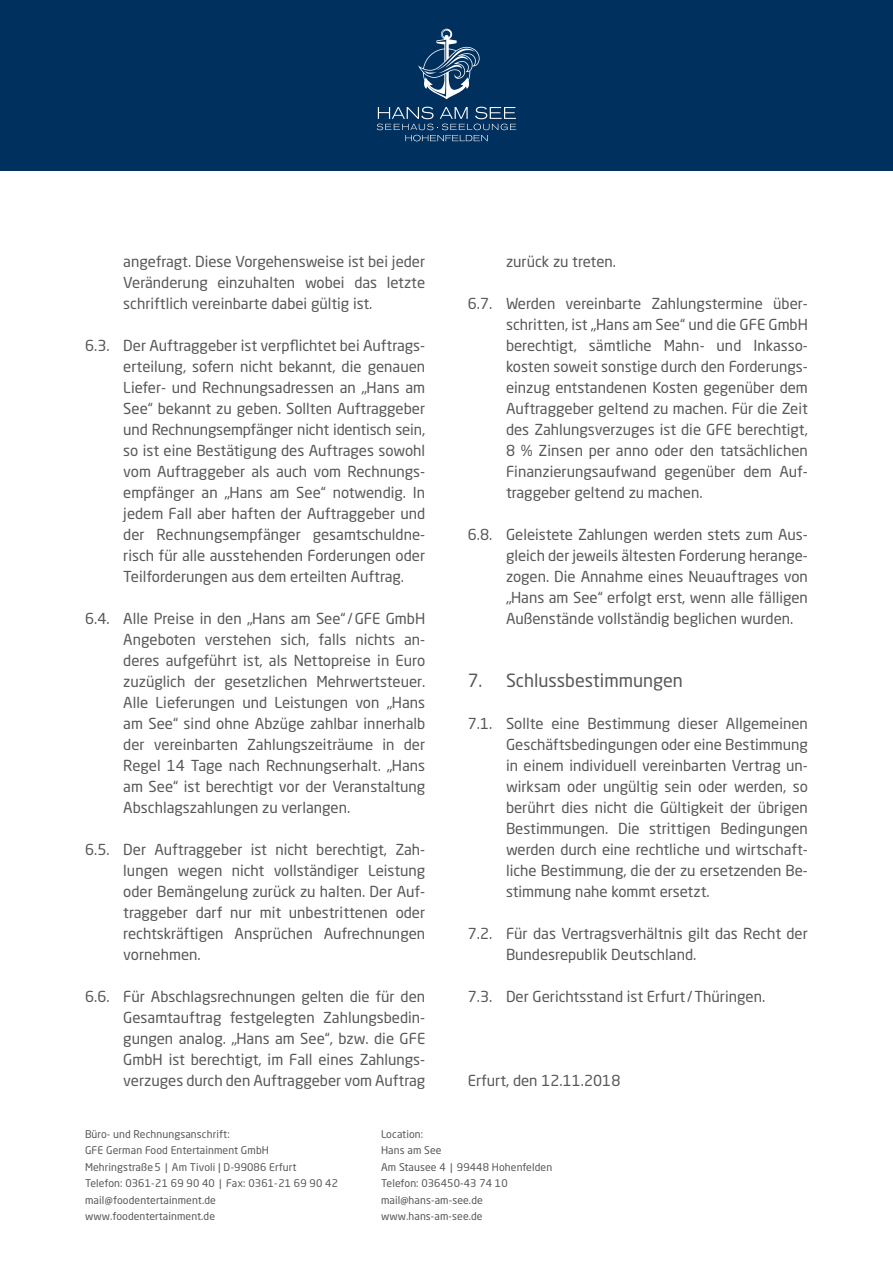
<style>
.page{position:relative;width:893px;height:1263px;background:#fff}
.page>*{position:absolute;margin:0;border:0;box-sizing:border-box;transform-origin:0 0}
.t1{font:18px "Neo Sans Std";color:#58585a}
.t2{font:15px/21px "Neo Sans Std";color:#58585a;text-align:justify}
.t3{font:10.5px/16.5px "Neo Sans Std";letter-spacing:.01em;color:#58585a}
</style>
<div class="page">
<div style="left:0;top:0;width:893px;height:170px;background:#00305e"></div>
<svg style="left:377px;top:107px;width:139px;height:34px"></svg>
<svg style="left:418px;top:29px;width:62px;height:70px"></svg>
<p class="t2" style="left:123px;top:250px;width:303px">angefragt. Diese Vorgehensweise ist bei jeder Veränderung einzuhalten wobei das letzte schriftlich vereinbarte dabei gültig ist.</p>
<p class="t2" style="left:123px;top:334px;width:303px;text-indent:-38px">6.3. Der Auftraggeber ist verpflichtet bei Auftrags&shy;erteilung, sofern nicht bekannt, die genauen Liefer- und Rechnungsadressen an „Hans am See“ bekannt zu geben. Sollten Auftraggeber und Rechnungsempfänger nicht identisch sein, so ist eine Bestätigung des Auftrages sowohl vom Auftraggeber als auch vom Rechnungs&shy;empfänger an „Hans am See“ notwendig. In jedem Fall aber haften der Auftraggeber und der Rechnungsempfänger gesamtschuldne&shy;risch für alle ausstehenden Forderungen oder Teilforderungen aus dem erteilten Auftrag.</p>
<p class="t2" style="left:123px;top:607px;width:303px;text-indent:-38px">6.4. Alle Preise in den „Hans am See“/GFE GmbH Angeboten verstehen sich, falls nichts an&shy;deres aufgeführt ist, als Nettopreise in Euro zuzüglich der gesetzlichen Mehrwertsteuer.<br>Alle Lieferungen und Leistungen von „Hans am See“ sind ohne Abzüge zahlbar innerhalb der vereinbarten Zahlungszeiträume in der Regel 14 Tage nach Rechnungserhalt. „Hans am See“ ist berechtigt vor der Veranstaltung Abschlagszahlungen zu verlangen.</p>
<p class="t2" style="left:123px;top:838px;width:303px;text-indent:-38px">6.5. Der Auftraggeber ist nicht berechtigt, Zah&shy;lungen wegen nicht vollständiger Leistung oder Bemängelung zurück zu halten. Der Auf&shy;traggeber darf nur mit unbestrittenen oder rechtskräftigen Ansprüchen Aufrechnungen vornehmen.</p>
<p class="t2" style="left:123px;top:985px;width:303px;text-indent:-38px">6.6. Für Abschlagsrechnungen gelten die für den Gesamtauftrag festgelegten Zahlungsbedin&shy;gungen analog. „Hans am See“, bzw. die GFE GmbH ist berechtigt, im Fall eines Zahlungs&shy;verzuges durch den Auftraggeber vom Auftrag</p>
<p class="t2" style="left:506px;top:250px;width:112px">zurück zu treten.</p>
<p class="t2" style="left:506px;top:292px;width:303px;text-indent:-38px">6.7. Werden vereinbarte Zahlungstermine über&shy;schritten, ist „Hans am See“ und die GFE GmbH berechtigt, sämtliche Mahn- und Inkasso&shy;kosten soweit sonstige durch den Forderungs&shy;einzug entstandenen Kosten gegenüber dem Auftraggeber geltend zu machen. Für die Zeit des Zahlungsverzuges ist die GFE berechtigt, 8 % Zinsen per anno oder den tatsächlichen Finanzierungsaufwand gegenüber dem Auf&shy;traggeber geltend zu machen.</p>
<p class="t2" style="left:506px;top:523px;width:303px;text-indent:-38px">6.8. Geleistete Zahlungen werden stets zum Aus&shy;gleich der jeweils ältesten Forderung herange&shy;zogen. Die Annahme eines Neuauftrages von „Hans am See“ erfolgt erst, wenn alle fälligen Außenstände vollständig beglichen wurden.</p>
<p class="t1" style="left:468px;top:669px;width:217px">7. Schlussbestimmungen</p>
<p class="t2" style="left:506px;top:712px;width:303px;text-indent:-38px">7.1. Sollte eine Bestimmung dieser Allgemeinen Geschäftsbedingungen oder eine Bestimmung in einem individuell vereinbarten Vertrag un&shy;wirksam oder ungültig sein oder werden, so berührt dies nicht die Gültigkeit der übrigen Bestimmungen. Die strittigen Bedingungen werden durch eine rechtliche und wirtschaft&shy;liche Bestimmung, die der zu ersetzenden Be&shy;stimmung nahe kommt ersetzt.</p>
<p class="t2" style="left:506px;top:922px;width:303px;text-indent:-38px">7.2. Für das Vertragsverhältnis gilt das Recht der<br>Bundesrepublik Deutschland.</p>
<p class="t2" style="left:468px;top:985px;width:299px">7.3. Der Gerichtsstand ist Erfurt/Thüringen.</p>
<p class="t2" style="left:468px;top:1069px;width:154px">Erfurt, den 12.11.2018</p>
<p class="t3" style="left:85px;top:1126px;width:254px">Büro- und Rechnungsanschrift:<br>GFE German Food Entertainment GmbH Mehringstraße5 | Am Tivoli | D-99086 Erfurt<br>Telefon: 0361-21 69 90 40 | Fax: 0361-21 69 90 42 mail@foodentertainment.de www.foodentertainment.de</p>
<p class="t3" style="left:381px;top:1126px;width:173px">Location:<br>Hans am See<br>Am Stausee 4 | 99448 Hohenfelden<br>Telefon: 036450-43 74 10 mail@hans-am-see.de www.hans-am-see.de</p>
</div>
